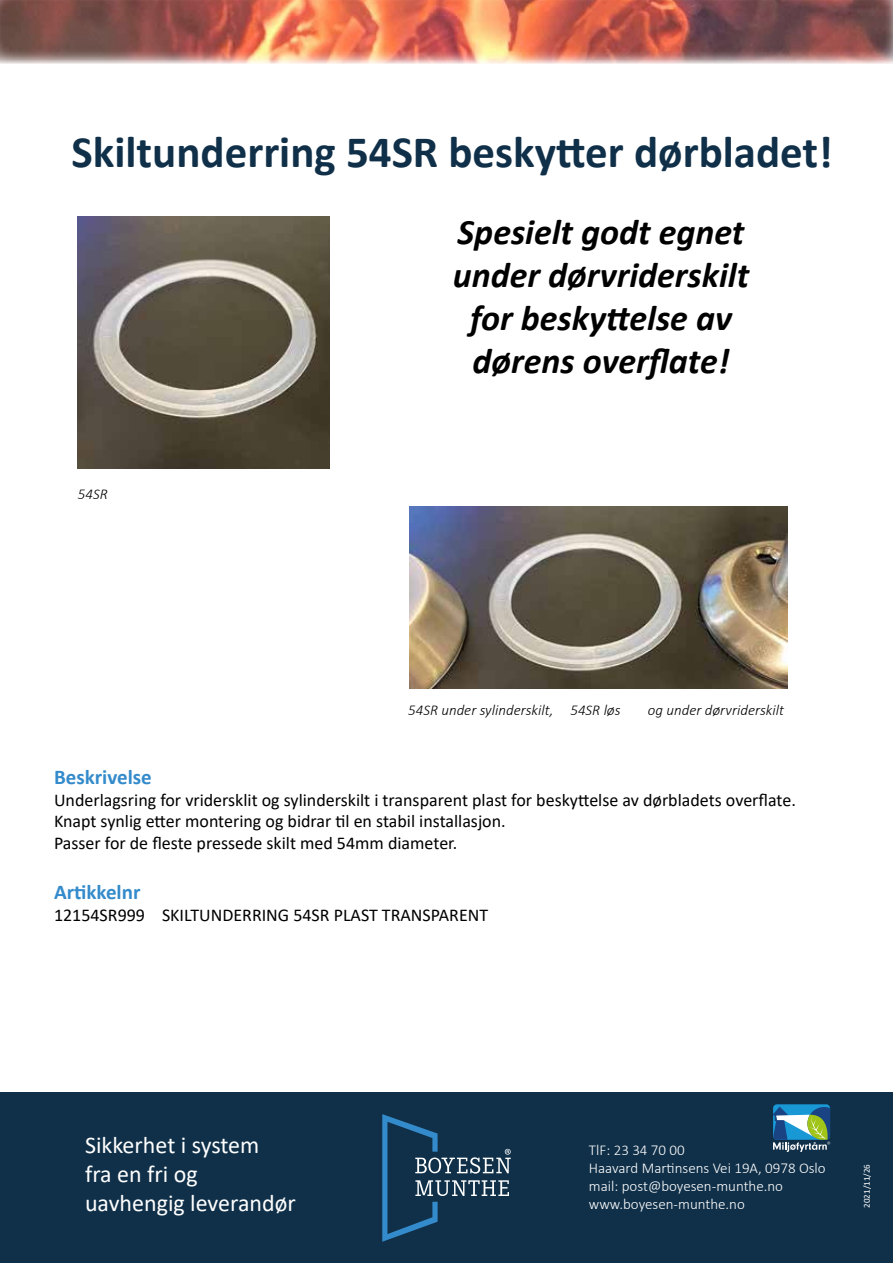
<style>
.page{position:relative;width:893px;height:1263px;background:#fff}
.page>*{position:absolute;margin:0;border:0;box-sizing:border-box;transform-origin:0 0}
.t1{font:700 45px "Calibri";color:#103049}
.t2{font:italic 700 36px/43.2px "Calibri";color:#000;text-align:center}
.t3{font:24px/28.8px "Calibri";color:#fff}
.t4{font:700 21px "Calibri";color:#348bcb}
.t5{font:18px/21.6px "Calibri";color:#000}
.t6{font:300 15px/18px "Calibri";color:#fff}
.t7{font:italic 300 15px "Calibri";color:#000}
.t8{font:9px "Calibri";color:#fff}
</style>
<div class="page">
<div style="left:0;top:1093px;width:893px;height:170px;background:#103049"></div>
<svg style="left:773px;top:1104px;width:57px;height:48px;background:#568d99"></svg>
<svg style="left:382px;top:1114px;width:129px;height:128px"></svg>
<img style="left:0;top:0;width:893px;height:64px">
<img style="left:78px;top:217px;width:252px;height:252px">
<img style="left:409px;top:506px;width:378px;height:183px">
<h1 class="t1" style="left:72px;top:120px;width:763px">Skiltunderring 54SR beskytter dørbladet!</h1>
<p class="t7" style="left:78px;top:485px;width:31px">54SR</p>
<h2 class="t2" style="left:453px;top:209px;width:298px">Spesielt godt egnet under dørvriderskilt for beskyttelse av dørens overflate!</h2>
<p class="t7" style="left:408px;top:701px;width:214px">54SR under sylinderskilt, 54SR løs</p>
<p class="t7" style="left:648px;top:701px;width:138px">og under dørvriderskilt</p>
<p class="t4" style="left:54px;top:762px;width:99px">Beskrivelse</p>
<p class="t5" style="left:54px;top:788px;width:743px">Underlagsring for vridersklit og sylinderskilt i transparent plast for beskyttelse av dørbladets overflate.<br>Knapt synlig etter montering og bidrar til en stabil installasjon.<br>Passer for de fleste pressede skilt med 54mm diameter.</p>
<p class="t4" style="left:54px;top:877px;width:88px">Artikkelnr</p>
<p class="t5" style="left:54px;top:904px;width:436px">12154SR999 SKILTUNDERRING 54SR PLAST TRANSPARENT</p>
<h3 class="t3" style="left:85px;top:1130px;width:212px">Sikkerhet i system<br>fra en fri og uavhengig leverandør</h3>
<p class="t6" style="left:589px;top:1141px;width:238px">TlF: 23 34 70 00<br>Haavard Martinsens Vei 19A, 0978 Oslo mail: post@boyesen-munthe.no www.boyesen-munthe.no</p>
<p class="t8" style="left:861px;top:1208px;width:45px;rotate:-90deg">2021/11/26</p>
</div>
